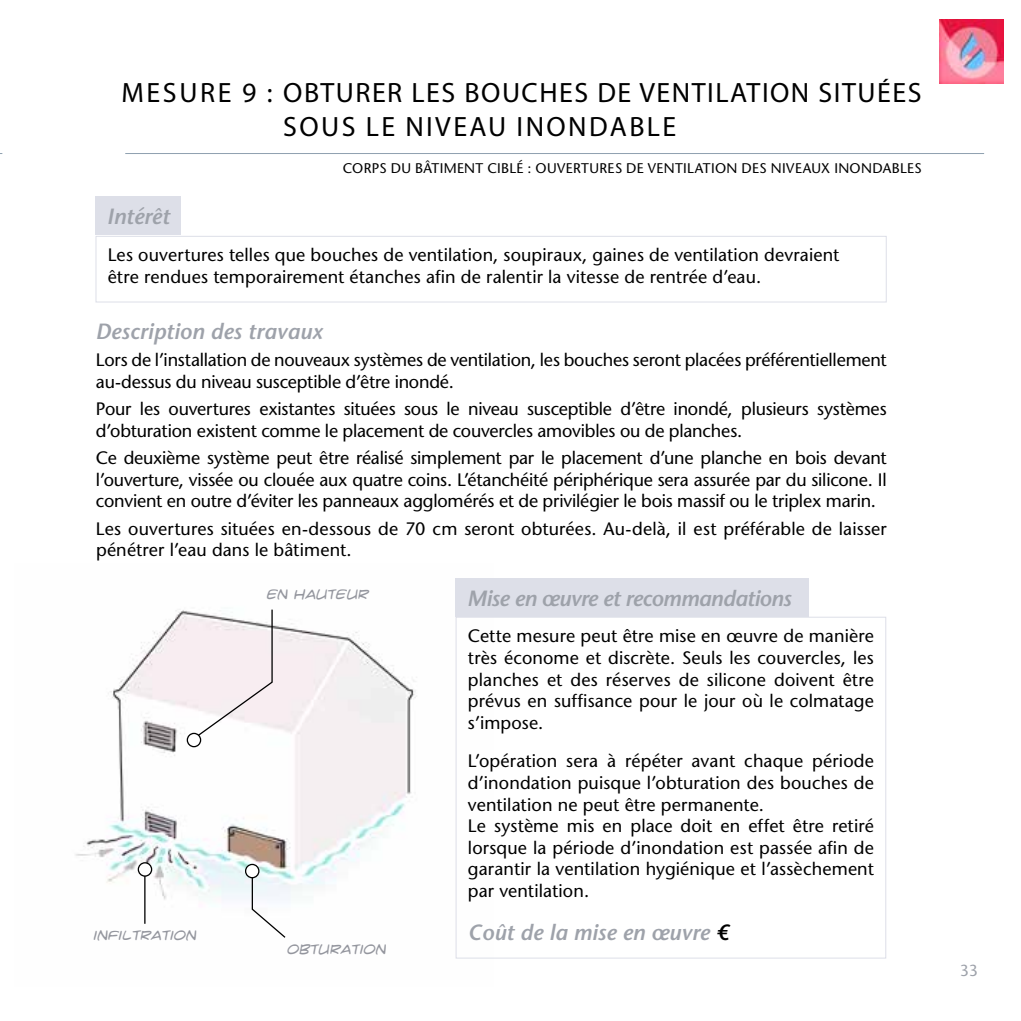
<style>
.page{position:relative;width:1021px;height:1021px;background:#fff}
.page>*{position:absolute;margin:0;border:0;box-sizing:border-box;transform-origin:0 0}
.t1{font:28px/33.6px "Myriad Pro";letter-spacing:.055em;color:#000}
.t2{font:italic 600 22px "Stone Sans Std";color:#9ea2aa}
.t3{font:italic 600 22px "Stone Sans Std";letter-spacing:-.025em;color:#9ea2aa}
.t4{font:500 18px/21.6px "Stone Sans Std";letter-spacing:.005em;color:#000}
.t5{font:500 16px "Stone Sans Std";color:#9ea2aa}
.t6{font:500 14px "Stone Sans Std";letter-spacing:.025em;color:#000}
.t7{font:14px "Crime Fighter BB";color:#94969e}
.s1{color:#000}
</style>
<div class="page">
<img style="left:75px;top:610px;width:418px;height:349px">
<hr style="left:125px;top:153px;width:859px;height:1px;background:#8fa0b0">
<div style="left:95px;top:236px;width:791px;height:66px;border:1px solid #dddfe8"></div>
<div style="left:95px;top:196px;width:86px;height:39px;background:#dddfe8"></div>
<div style="left:455px;top:578px;width:353px;height:39px;background:#dddfe8"></div>
<hr style="left:144px;top:868px;width:1px;height:55px;background:#000">
<svg style="left:251px;top:868px;width:36px;height:71px"></svg>
<svg style="left:192px;top:609px;width:81px;height:131px"></svg>
<div style="left:138px;top:862px;width:14px;height:14px;background:#fff;border-radius:50%"></div>
<div style="left:138px;top:862px;width:14px;height:14px;border:1px solid #000;border-radius:50%"></div>
<svg style="left:245px;top:864px;width:14px;height:13px"></svg>
<div style="left:245px;top:863px;width:14px;height:15px;border:1px solid #000;border-radius:50%"></div>
<svg style="left:187px;top:733px;width:14px;height:13px"></svg>
<div style="left:187px;top:732px;width:14px;height:15px;border:1px solid #000;border-radius:50%"></div>
<img style="left:939px;top:20px;width:64px;height:64px">
<h1 class="t1" style="left:283px;top:75px;width:623px;text-indent:-162px">MESURE 9 : OBTURER LES BOUCHES DE VENTILATION SITUÉES<br>SOUS LE NIVEAU INONDABLE</h1>
<p class="t2" style="left:107px;top:203px;width:64px">Intérêt</p>
<p class="t6" style="left:343px;top:159px;width:203px">Corps du bâtim ent ci blé : OUVERTURES</p>
<p class="t6" style="left:626px;top:159px;width:32px">DE VENT</p>
<p class="t6" style="left:683px;top:159px;width:68px">ILATION DES</p>
<p class="t6" style="left:771px;top:159px;width:26px">NIVEAUX</p>
<p class="t6" style="left:834px;top:159px;width:15px">INONDABLES</p>
<p class="t4" style="left:108px;top:244px;width:733px">Les ouvertures telles que bouches de ventilation, soupiraux, gaines de ventilation devraient être rendues temporairement étanches afin de ralentir la vitesse de rentrée d’eau.</p>
<p class="t2" style="left:95px;top:318px;width:229px">Description des travaux</p>
<p class="t4" style="left:96px;top:349px;width:792px">Lors de l’installation de nouveaux systèmes de ventilation, les bouches seront placées préférentiellement au-dessus du niveau susceptible d’être inondé.</p>
<p class="t4" style="left:96px;top:398px;width:792px">Pour les ouvertures existantes situées sous le niveau susceptible d’être inondé, plusieurs systèmes d’obturation existent comme le placement de couvercles amovibles ou de planches.</p>
<p class="t4" style="left:96px;top:447px;width:792px;text-align:justify">Ce deuxième système peut être réalisé simplement par le placement d’une planche en bois devant l’ouverture, vissée ou clouée aux quatre coins. L’étanchéité périphérique sera assurée par du silicone. Il convient en outre d’éviter les panneaux agglomérés et de privilégier le bois massif ou le triplex marin.</p>
<p class="t4" style="left:96px;top:517px;width:792px">Les ouvertures situées en-dessous de 70 cm seront obturées. Au-delà, il est préférable de laisser pénétrer l’eau dans le bâtiment.</p>
<p class="t7" style="left:266px;top:587px;width:103px">EN HAUTEUR</p>
<p class="t7" style="left:93px;top:928px;width:105px">INFILTRATION</p>
<p class="t7" style="left:286px;top:942px;width:100px">OBTURATION</p>
<p class="t3" style="left:467px;top:584px;width:326px">Mise en œuvre et recommandations</p>
<p class="t4" style="left:468px;top:625px;width:407px;text-align:justify">Cette mesure peut être mise en œuvre de manière très économe et discrète. Seuls les couvercles, les planches et des réserves de silicone doivent être prévus en suffisance pour le jour où le colmatage s’impose.</p>
<p class="t4" style="left:468px;top:750px;width:407px">L’opération sera à répéter avant chaque période d’inondation puisque l’obturation des bouches de ventilation ne peut être permanente.<br>Le système mis en place doit en effet être retiré lorsque la période d’inondation est passée afin de garantir la ventilation hygiénique et l’assèchement par ventilation.</p>
<p class="t2" style="left:468px;top:919px;width:262px">Coût de la mise en œuvre <span class="s1">€</span></p>
<p class="t5" style="left:959px;top:960px;width:20px">33</p>
</div>
